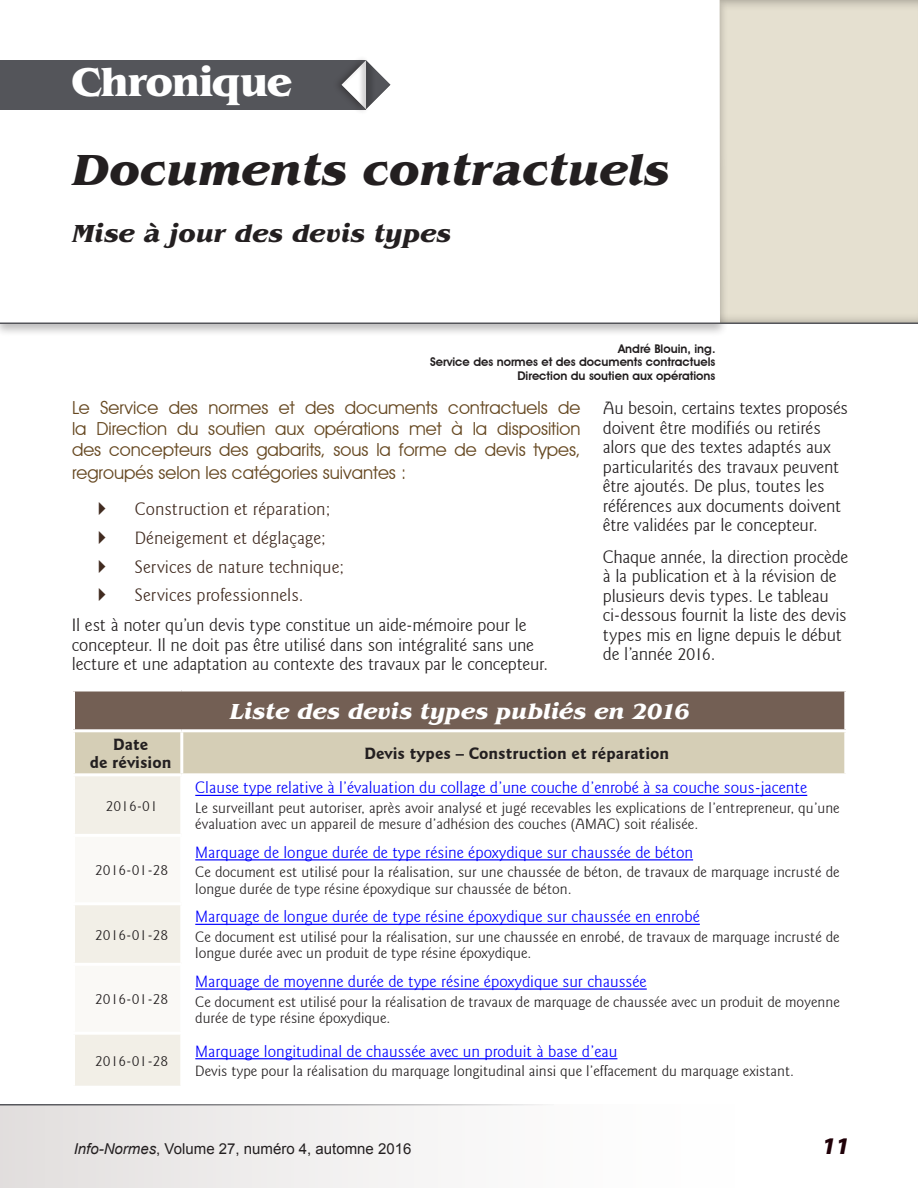
<style>
.page{position:relative;width:918px;height:1188px;background:#fff}
.page>*{position:absolute;margin:0;border:0;box-sizing:border-box;transform-origin:0 0}
.t1{font:italic 700 45px "Benguiat";color:#231f20}
.t2{font:700 42px "Benguiat";letter-spacing:-.02em;color:#fff}
.t3{font:italic 700 25.5px "Benguiat";color:#231f20}
.t4{font:italic 900 24px "Myriad Pro";color:#200008}
.t5{font:italic 700 22.5px "Benguiat";color:#fff}
.t6{font:300 18px/19.5px "Goudy Sans IT Cby BT";letter-spacing:-.015em;color:#231f20}
.t7{font:18px/21.5px "Avant Garde IT Cby BT";color:#664821;text-align:justify}
.t8{font:300 18px/28.8px "Goudy Sans IT Cby BT";color:#412b20}
.t9{font:300 16.5px "Goudy Sans IT Cby BT";color:#00f}
.t10{font:700 16.5px/18px "Goudy Sans IT Cby BT";color:#231f20;text-align:center}
.t11{font:300 15px/16.5px "Goudy Sans IT Cby BT";color:#231f20}
.t12{font:15px "Arial";color:#231f20}
.t13{font:600 12px/13.5px "Avant Garde IT Cby BT";color:#231f20;text-align:right}
.s1{font-style:italic}
</style>
<div class="page">
<div style="left:680px;top:0;width:238px;height:325px;background:#e5e0d0"></div>
<div style="left:0;top:0;width:728px;height:337px;background:#231f20;opacity:.3"></div>
<div style="left:0;top:0;width:720px;height:324px;background:#fff"></div>
<div style="left:0;top:60px;width:366px;height:49px;background:#54555a"></div>
<div style="left:332px;top:54px;width:38px;height:61px;background:#231f20;opacity:.5"></div>
<svg style="left:339px;top:57px;width:52px;height:56px"></svg>
<hr style="left:0;top:322px;width:918px;height:2px;background:#54555a">
<div style="left:0;top:1105px;width:765px;height:83px;background:linear-gradient(to right,#e4e0e0,#fff)"></div>
<hr style="left:0;top:1104px;width:554px;height:2px;background:#54555a">
<div style="left:74px;top:690px;width:772px;height:41px;background:#735f54"></div>
<svg style="left:75px;top:732px;width:769px;height:354px"></svg>
<div style="left:182px;top:964px;width:664px;height:69px;background:#fff"></div>
<div style="left:182px;top:1033px;width:664px;height:54px;background:#fff"></div>
<hr style="left:180px;top:732px;width:3px;height:41px;background:#fff">
<svg style="left:73px;top:690px;width:109px;height:2px"></svg>
<hr style="left:72px;top:692px;width:3px;height:37px;background:#fff">
<svg style="left:182px;top:690px;width:664px;height:2px"></svg>
<hr style="left:844px;top:692px;width:3px;height:37px;background:#fff">
<hr style="left:72px;top:729px;width:110px;height:3px;background:#fff">
<hr style="left:182px;top:729px;width:665px;height:3px;background:#fff">
<hr style="left:72px;top:773px;width:110px;height:3px;background:#fff">
<hr style="left:182px;top:773px;width:665px;height:3px;background:#fff">
<hr style="left:180px;top:776px;width:3px;height:58px;background:#fff">
<hr style="left:72px;top:834px;width:110px;height:3px;background:#fff">
<hr style="left:182px;top:834px;width:665px;height:3px;background:#fff">
<hr style="left:180px;top:837px;width:3px;height:65px;background:#fff">
<hr style="left:72px;top:902px;width:110px;height:3px;background:#fff">
<hr style="left:182px;top:902px;width:665px;height:3px;background:#fff">
<hr style="left:180px;top:905px;width:3px;height:58px;background:#fff">
<hr style="left:180px;top:1035px;width:3px;height:51px;background:#fff">
<hr style="left:72px;top:963px;width:110px;height:3px;background:#fff">
<hr style="left:182px;top:963px;width:665px;height:3px;background:#fff">
<hr style="left:180px;top:966px;width:3px;height:66px;background:#fff">
<hr style="left:72px;top:1032px;width:110px;height:3px;background:#fff">
<hr style="left:195px;top:795px;width:612px;height:1px;background:#00f">
<hr style="left:195px;top:859px;width:498px;height:1px;background:#00f">
<hr style="left:195px;top:924px;width:505px;height:1px;background:#00f">
<hr style="left:195px;top:988px;width:452px;height:2px;background:#00f">
<hr style="left:195px;top:1058px;width:422px;height:1px;background:#00f">
<h2 class="t2" style="left:71px;top:58px;width:222px">Chronique</h2>
<h1 class="t1" style="left:72px;top:144px;width:599px">Documents contractuels</h1>
<h3 class="t3" style="left:72px;top:219px;width:381px">Mise à jour des devis types</h3>
<p class="t13" style="left:430px;top:342px;width:287px">André Blouin, ing.<br>Service des normes et des documents contractuels<br>Direction du soutien aux opérations</p>
<p class="t7" style="left:72px;top:397px;width:510px">Le Service des normes et des documents contractuels de la Direction du soutien aux opérations met à la disposition des concepteurs des gabarits, sous la forme de devis types, regroupés selon les catégories suivantes :</p>
<p class="t8" style="left:135px;top:495px;width:211px">Construction et réparation;<br>Déneigement et déglaçage;<br>Services de nature technique;<br>Services professionnels.</p>
<p class="t6" style="left:72px;top:616px;width:478px">Il est à noter qu’un devis type constitue un aide-mémoire pour le concepteur. Il ne doit pas être utilisé dans son intégralité sans une lecture et une adaptation au contexte des travaux par le concepteur.</p>
<p class="t6" style="left:603px;top:399px;width:247px">Au besoin, certains textes proposés doivent être modifiés ou retirés alors que des textes adaptés aux particularités des travaux peuvent être ajoutés. De plus, toutes les références aux documents doivent être validées par le concepteur.</p>
<p class="t6" style="left:603px;top:547px;width:247px">Chaque année, la direction procède à la publication et à la révision de plusieurs devis types. Le tableau ci-dessous fournit la liste des devis types mis en ligne depuis le début de l’année 2016.</p>
<h3 class="t5" style="left:230px;top:698px;width:461px">Liste des devis types publiés en 2016</h3>
<p class="t10" style="left:90px;top:735px;width:83px">Date<br>de révision</p>
<p class="t10" style="left:364px;top:744px;width:306px">Devis types – Construction et réparation</p>
<p class="t11" style="left:106px;top:798px;width:54px">2016-01</p>
<p class="t9" style="left:195px;top:778px;width:614px">Clause type relative à l’évaluation du collage d’une couche d’enrobé à sa couche sous-jacente</p>
<p class="t11" style="left:195px;top:800px;width:646px">Le surveillant peut autoriser, après avoir analysé et jugé recevables les explications de l’entrepreneur, qu’une évaluation avec un appareil de mesure d’adhésion des couches (AMAC) soit réalisée.</p>
<p class="t11" style="left:95px;top:862px;width:75px">2016-01-28</p>
<p class="t11" style="left:95px;top:927px;width:75px">2016-01-28</p>
<p class="t11" style="left:95px;top:991px;width:75px">2016-01-28</p>
<p class="t11" style="left:95px;top:1053px;width:75px">2016-01-28</p>
<p class="t9" style="left:195px;top:842px;width:499px">Marquage de longue durée de type résine époxydique sur chaussée de béton</p>
<p class="t11" style="left:195px;top:864px;width:646px">Ce document est utilisé pour la réalisation, sur une chaussée de béton, de travaux de marquage incrusté de longue durée de type résine époxydique sur chaussée de béton.</p>
<p class="t9" style="left:195px;top:907px;width:506px">Marquage de longue durée de type résine époxydique sur chaussée en enrobé</p>
<p class="t11" style="left:195px;top:929px;width:646px">Ce document est utilisé pour la réalisation, sur une chaussée en enrobé, de travaux de marquage incrusté de longue durée avec un produit de type résine époxydique.</p>
<p class="t9" style="left:195px;top:971px;width:453px">Marquage de moyenne durée de type résine époxydique sur chaussée</p>
<p class="t11" style="left:195px;top:993px;width:646px">Ce document est utilisé pour la réalisation de travaux de marquage de chaussée avec un produit de moyenne durée de type résine époxydique.</p>
<p class="t9" style="left:195px;top:1041px;width:424px">Marquage longitudinal de chaussée avec un produit à base d’eau</p>
<p class="t11" style="left:195px;top:1063px;width:600px">Devis type pour la réalisation du marquage longitudinal ainsi que l’effacement du marquage existant.</p>
<p class="t12" style="left:74px;top:1139px;width:339px"><span class="s1">Info-Normes</span>, Volume 27, numéro 4, automne 2016</p>
<h3 class="t4" style="left:822px;top:1130px;width:28px">11</h3>
</div>
